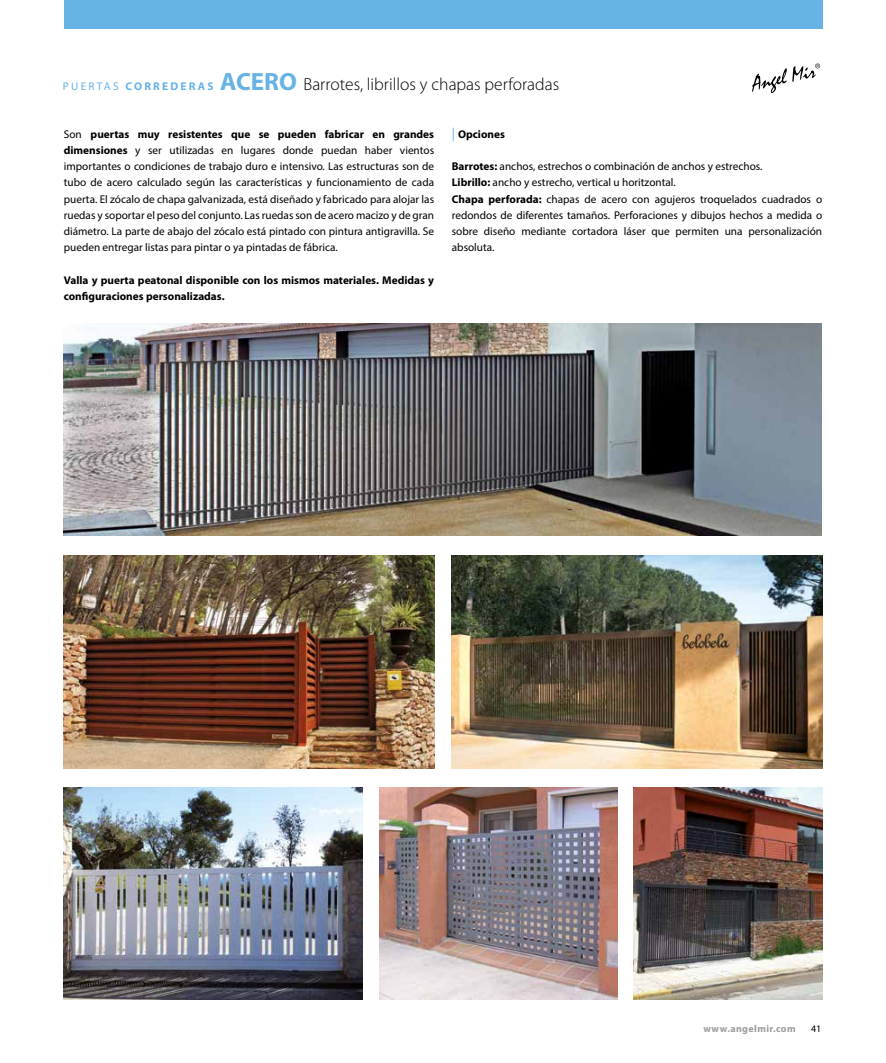
<style>
.page{position:relative;width:886px;height:1063px;background:#fff}
.page>*{position:absolute;margin:0;border:0;box-sizing:border-box;transform-origin:0 0}
.t1{font:300 17.5px "Myriad Pro";color:#000}
.t2{font:11.25px/16.2px "Myriad Pro";color:#000;text-align:justify}
.t3{font:700 11.25px/16.2px "Myriad Pro";color:#000}
.t4{font:700 11.25px "Myriad Pro";letter-spacing:.2em;color:#66b3e4}
.t5{font:700 10px "Myriad Pro";letter-spacing:.04em;color:#9d9d9c}
.t6{font:10px "Myriad Pro";color:#000}
.s1{font-weight:400}
.s2{font-weight:700;font-size:25px;color:#66b3e4}
.s3{font-weight:700}
.s4{font-weight:400;font-size:13.75px;color:#66b3e4}
</style>
<div class="page">
<img style="left:452px;top:555px;width:370px;height:213px">
<img style="left:64px;top:555px;width:370px;height:213px">
<img style="left:64px;top:323px;width:757px;height:213px">
<div style="left:64px;top:0;width:758px;height:29px;background:#66b3e4"></div>
<svg style="left:752px;top:64px;width:68px;height:29px"></svg>
<img style="left:64px;top:787px;width:299px;height:213px">
<img style="left:633px;top:787px;width:189px;height:213px">
<img style="left:379px;top:787px;width:239px;height:213px">
<p class="t4" style="left:63px;top:80px;width:152px"><span class="s1">PUERTAS</span> CORREDERAS</p>
<h1 class="t1" style="left:220px;top:75px;width:340px"><span class="s2">ACERO</span> Barrotes, librillos y chapas perforadas</h1>
<p class="t2" style="left:64px;top:126px;width:372px">Son <span class="s3">puertas muy resistentes que se pueden fabricar en grandes dimensiones</span> y ser utilizadas en lugares donde puedan haber vientos importantes o condiciones de trabajo duro e intensivo. Las estructuras son de tubo de acero calculado según las características y funcionamiento de cada puerta. El zócalo de chapa galvanizada, está diseñado y fabricado para alojar las ruedas y soportar el peso del conjunto. Las ruedas son de acero macizo y de gran diámetro. La parte de abajo del zócalo está pintado con pintura antigravilla. Se pueden entregar listas para pintar o ya pintadas de fábrica.</p>
<p class="t3" style="left:64px;top:272px;width:372px">Valla y puerta peatonal disponible con los mismos materiales. Medidas y configuraciones personalizadas.</p>
<p class="t3" style="left:452px;top:126px;width:55px"><span class="s4">|</span> Opciones</p>
<p class="t2" style="left:452px;top:158px;width:372px;text-align:left"><span class="s3">Barrotes:</span> anchos, estrechos o combinación de anchos y estrechos.<br><span class="s3">Librillo:</span> ancho y estrecho, vertical u horitzontal.<br><span class="s3">Chapa perforada:</span> chapas de acero con agujeros troquelados cuadrados o redondos de diferentes tamaños. Perforaciones y dibujos hechos a medida o sobre diseño mediante cortadora láser que permiten una personalización absoluta.</p>
<p class="t5" style="left:703px;top:1023px;width:94px">www.angelmir.com</p>
<p class="t6" style="left:811px;top:1022px;width:12px">41</p>
</div>
